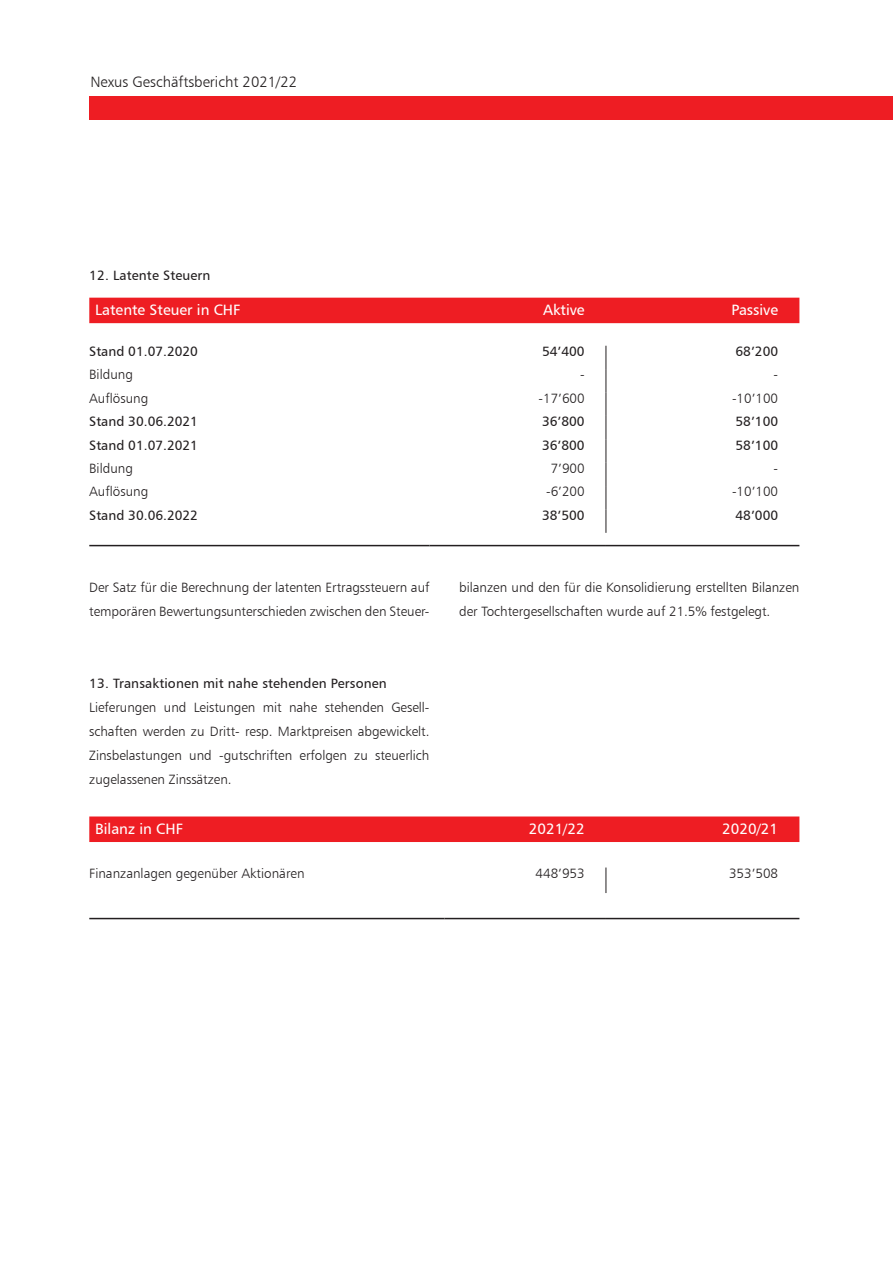
<style>
.page{position:relative;width:893px;height:1263px;background:#fff}
.page>*{position:absolute;margin:0;border:0;box-sizing:border-box;transform-origin:0 0}
.t1{font:15px "Humanist 777 BT Roman B";color:#fff}
.t2{font:15px "Humanist 777 BT Light B";color:#231f20}
.t3{font:13.5px/24px "Humanist 777 BT Light B";letter-spacing:-.005em;color:#231f20}
.title_h4{font:13.5px "Humanist 777 BT Roman B";color:#231f20}
</style>
<div class="page">
<div style="left:89px;top:96px;width:804px;height:23px;background:#ee1d23"></div>
<div style="left:89px;top:298px;width:710px;height:25px;background:#ee1d23"></div>
<hr style="left:89px;top:545px;width:340px;height:1px;background:#231f20">
<hr style="left:429px;top:545px;width:177px;height:1px;background:#231f20">
<hr style="left:606px;top:545px;width:193px;height:1px;background:#231f20">
<svg style="left:606px;top:346px;width:1px;height:187px"></svg>
<div style="left:89px;top:816px;width:710px;height:26px;background:#ee1d23"></div>
<hr style="left:89px;top:918px;width:355px;height:1px;background:#231f20">
<hr style="left:444px;top:918px;width:162px;height:1px;background:#231f20">
<hr style="left:606px;top:918px;width:193px;height:1px;background:#231f20">
<svg style="left:606px;top:867px;width:1px;height:26px"></svg>
<p class="t2" style="left:90px;top:72px;width:208px">Nexus Geschäftsbericht 2021/22</p>
<p class="title_h4" style="left:89px;top:267px;width:123px">12. Latente Steuern</p>
<p class="t1" style="left:95px;top:300px;width:147px">Latente Steuer in CHF</p>
<p class="t1" style="left:543px;top:300px;width:43px">Aktive</p>
<p class="t1" style="left:731px;top:300px;width:48px">Passive</p>
<p class="title_h4" style="left:89px;top:343px;width:110px">Stand 01.07.2020</p>
<p class="title_h4" style="left:542px;top:343px;width:44px">54’400</p>
<p class="title_h4" style="left:735px;top:343px;width:44px">68’200</p>
<p class="t3" style="left:89px;top:362px;width:45px">Bildung</p>
<p class="t3" style="left:580px;top:362px;width:6px">-</p>
<p class="t3" style="left:774px;top:362px;width:6px">-</p>
<p class="t3" style="left:89px;top:386px;width:61px">Auflösung</p>
<p class="t3" style="left:539px;top:386px;width:48px">-17’600</p>
<p class="t3" style="left:732px;top:386px;width:48px">-10’100</p>
<p class="title_h4" style="left:89px;top:413px;width:110px">Stand 30.06.2021</p>
<p class="title_h4" style="left:542px;top:413px;width:44px">36’800</p>
<p class="title_h4" style="left:735px;top:413px;width:44px">58’100</p>
<p class="title_h4" style="left:89px;top:436px;width:110px">Stand 01.07.2021</p>
<p class="title_h4" style="left:542px;top:436px;width:44px">36’800</p>
<p class="title_h4" style="left:735px;top:436px;width:44px">58’100</p>
<p class="t3" style="left:89px;top:456px;width:45px">Bildung</p>
<p class="t3" style="left:551px;top:456px;width:36px">7’900</p>
<p class="t3" style="left:774px;top:456px;width:6px">-</p>
<p class="t3" style="left:89px;top:479px;width:61px">Auflösung</p>
<p class="t3" style="left:546px;top:479px;width:40px">-6’200</p>
<p class="t3" style="left:732px;top:479px;width:48px">-10’100</p>
<p class="title_h4" style="left:89px;top:507px;width:110px">Stand 30.06.2022</p>
<p class="title_h4" style="left:542px;top:507px;width:44px">38’500</p>
<p class="title_h4" style="left:735px;top:507px;width:44px">48’000</p>
<p class="t3" style="left:89px;top:575px;width:342px">Der Satz für die Berechnung der latenten Ertragssteuern auf temporären Bewertungsunterschieden zwischen den Steuer-</p>
<p class="t3" style="left:459px;top:575px;width:342px">bilanzen und den für die Konsolidierung erstellten Bilanzen der Tochtergesellschaften wurde auf 21.5% festgelegt.</p>
<p class="title_h4" style="left:89px;top:675px;width:299px">13. Transaktionen mit nahe stehenden Personen</p>
<p class="t3" style="left:89px;top:695px;width:342px;text-align:justify">Lieferungen und Leistungen mit nahe stehenden Gesell&shy;schaften werden zu Dritt- resp. Marktpreisen abgewickelt.<br>Zinsbelastungen und -gutschriften erfolgen zu steuerlich zugelassenen Zinssätzen.</p>
<p class="t1" style="left:95px;top:819px;width:89px">Bilanz in CHF</p>
<p class="t1" style="left:529px;top:819px;width:57px">2021/22</p>
<p class="t1" style="left:722px;top:819px;width:57px">2020/21</p>
<p class="t3" style="left:89px;top:861px;width:217px">Finanzanlagen gegenüber Aktionären</p>
<p class="t3" style="left:536px;top:861px;width:51px">448’953</p>
<p class="t3" style="left:729px;top:861px;width:51px">353’508</p>
</div>
